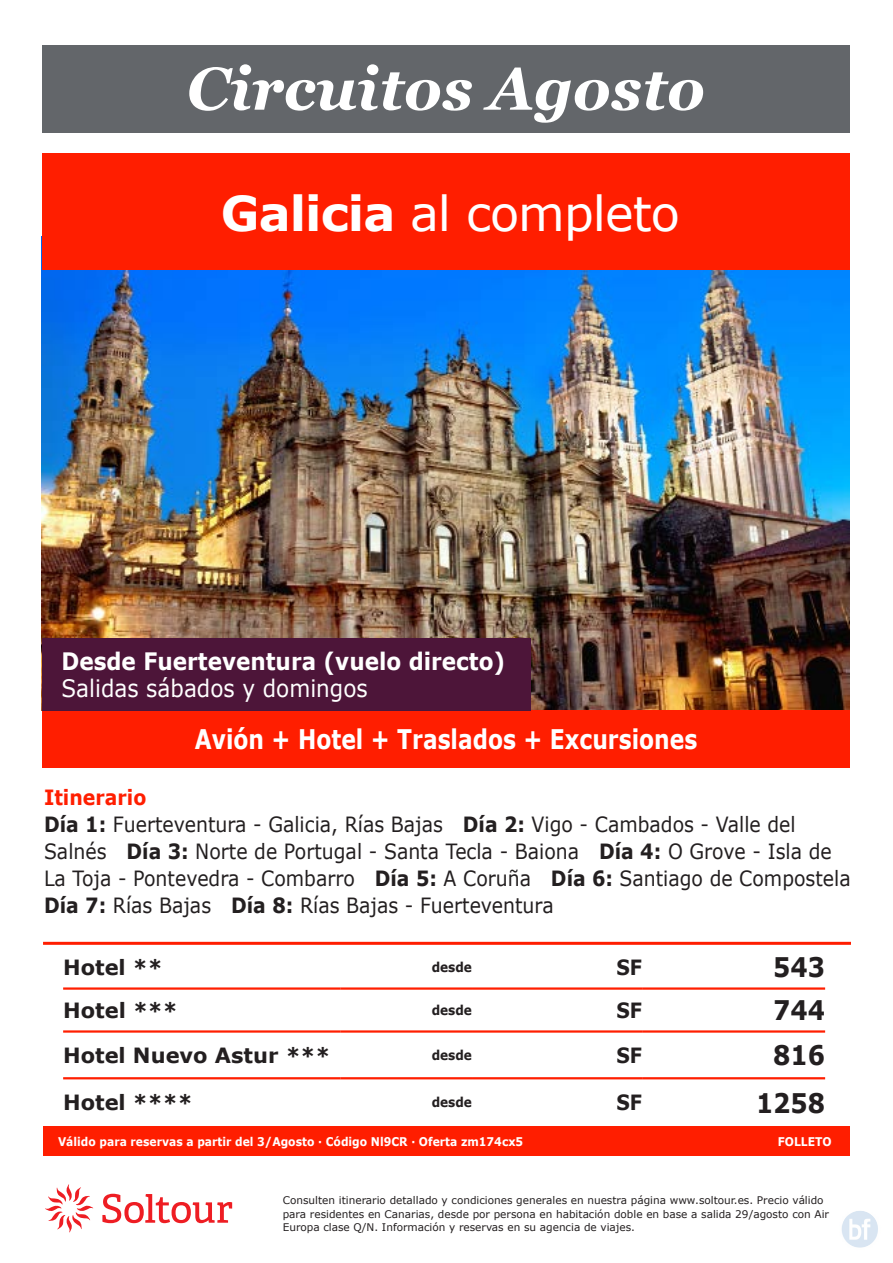
<style>
.page{position:relative;width:893px;height:1263px;background:#fff}
.page>*{position:absolute;margin:0;border:0;box-sizing:border-box;transform-origin:0 0}
.t1{font:italic 700 60px "Georgia";color:#fff}
.t2{font:48px "Verdana";letter-spacing:-.02em;color:#fff}
.t3{font:700 27px "Verdana";color:#fff;scale:.81 1}
.t4{font:700 27px "Verdana";color:#231f20;scale:.9 1}
.t5{font:700 24px "Verdana";color:#fff;scale:.9 1}
.t6{font:24px "Verdana";color:#fff;scale:.9 1}
.t7{font:21px/27px "Verdana";color:#231f20;scale:.9 1}
.t8{font:700 21px "Verdana";color:#231f20}
.t9{font:700 21px "Verdana";color:#231f20;scale:.9 1}
.t10{font:700 13.5px "Verdana";color:#231f20;scale:.9 1}
.t11{font:700 12px "Verdana";color:#fff;scale:.9 1}
.t12{font:10.5px/13.5px "Verdana";color:#231f20}
.s1{font-weight:700}
.s2{font-weight:700;color:#ff1e00}
</style>
<div class="page">
<div style="left:43px;top:1127px;width:807px;height:29px;background:#ff1e00"></div>
<div style="left:42px;top:45px;width:808px;height:88px;background:#63666a"></div>
<hr style="left:43px;top:942px;width:808px;height:3px;background:#ff1e00">
<img style="left:42px;top:270px;width:808px;height:440px">
<div style="left:42px;top:153px;width:808px;height:117px;background:#ff1e00"></div>
<div style="left:42px;top:710px;width:808px;height:58px;background:#ff1e00"></div>
<div style="left:42px;top:638px;width:488px;height:72px;background:#4d1539"></div>
<hr style="left:63px;top:987px;width:277px;height:3px;background:#ff1e00">
<hr style="left:340px;top:987px;width:132px;height:3px;background:#ff1e00">
<hr style="left:472px;top:987px;width:170px;height:3px;background:#ff1e00">
<hr style="left:642px;top:987px;width:183px;height:3px;background:#ff1e00">
<hr style="left:63px;top:1030px;width:277px;height:3px;background:#ff1e00">
<hr style="left:340px;top:1030px;width:132px;height:3px;background:#ff1e00">
<hr style="left:472px;top:1030px;width:170px;height:3px;background:#ff1e00">
<hr style="left:642px;top:1030px;width:183px;height:3px;background:#ff1e00">
<hr style="left:63px;top:1077px;width:277px;height:2px;background:#ff1e00">
<hr style="left:340px;top:1077px;width:132px;height:2px;background:#ff1e00">
<hr style="left:472px;top:1077px;width:170px;height:2px;background:#ff1e00">
<hr style="left:642px;top:1077px;width:183px;height:2px;background:#ff1e00">
<svg style="left:45px;top:1184px;width:187px;height:48px"></svg>
<img style="left:841px;top:1211px;width:37px;height:37px">
<h1 class="t1" style="left:187px;top:50px;width:520px">Circuitos Agosto</h1>
<h2 class="t2" style="left:221px;top:180px;width:461px"><span class="s1">Galicia</span> al completo</h2>
<p class="t5" style="left:61px;top:646px;width:495px">Desde Fuerteventura (vuelo directo)</p>
<p class="t6" style="left:61px;top:672px;width:342px">Salidas sábados y domingos</p>
<p class="t3" style="left:195px;top:722px;width:622px">Avión + Hotel + Traslados + Excursiones</p>
<p class="t7" style="left:44px;top:783px;width:898px"><span class="s2">Itinerario<br></span><span class="s1">Día 1:</span> Fuerteventura - Galicia, Rías Bajas <span class="s1">Día 2:</span> Vigo - Cambados - Valle del Salnés <span class="s1">Día 3:</span> Norte de Portugal - Santa Tecla - Baiona <span class="s1">Día 4:</span> O Grove - Isla de La Toja - Pontevedra - Combarro <span class="s1">Día 5:</span> A Coruña <span class="s1">Día 6:</span> Santiago de Compostela <span class="s1">Día 7:</span> Rías Bajas <span class="s1">Día 8:</span> Rías Bajas - Fuerteventura</p>
<p class="t8" style="left:63px;top:953px;width:101px">Hotel **</p>
<p class="t10" style="left:432px;top:958px;width:46px">desde</p>
<p class="t9" style="left:616px;top:953px;width:30px">SF</p>
<p class="t4" style="left:773px;top:950px;width:59px">543</p>
<p class="t8" style="left:63px;top:997px;width:116px">Hotel ***</p>
<p class="t10" style="left:432px;top:1002px;width:46px">desde</p>
<p class="t9" style="left:616px;top:997px;width:30px">SF</p>
<p class="t4" style="left:773px;top:993px;width:59px">744</p>
<p class="t8" style="left:63px;top:1042px;width:269px">Hotel Nuevo Astur ***</p>
<p class="t10" style="left:432px;top:1046px;width:46px">desde</p>
<p class="t9" style="left:616px;top:1042px;width:30px">SF</p>
<p class="t4" style="left:773px;top:1038px;width:59px">816</p>
<p class="t8" style="left:63px;top:1089px;width:131px">Hotel ****</p>
<p class="t10" style="left:432px;top:1094px;width:46px">desde</p>
<p class="t9" style="left:616px;top:1089px;width:30px">SF</p>
<p class="t4" style="left:756px;top:1085px;width:78px">1258</p>
<p class="t11" style="left:58px;top:1134px;width:518px">Válido para reservas a partir del 3/Agosto · Código Nl9CR · Oferta zm174cx5</p>
<p class="t11" style="left:778px;top:1134px;width:61px">FOLLETO</p>
<p class="t12" style="left:283px;top:1193px;width:548px">Consulten itinerario detallado y condiciones generales en nuestra página www.soltour.es. Precio válido para residentes en Canarias, desde por persona en habitación doble en base a salida 29/agosto con Air<br>Europa clase Q/N. Información y reservas en su agencia de viajes.</p>
</div>
